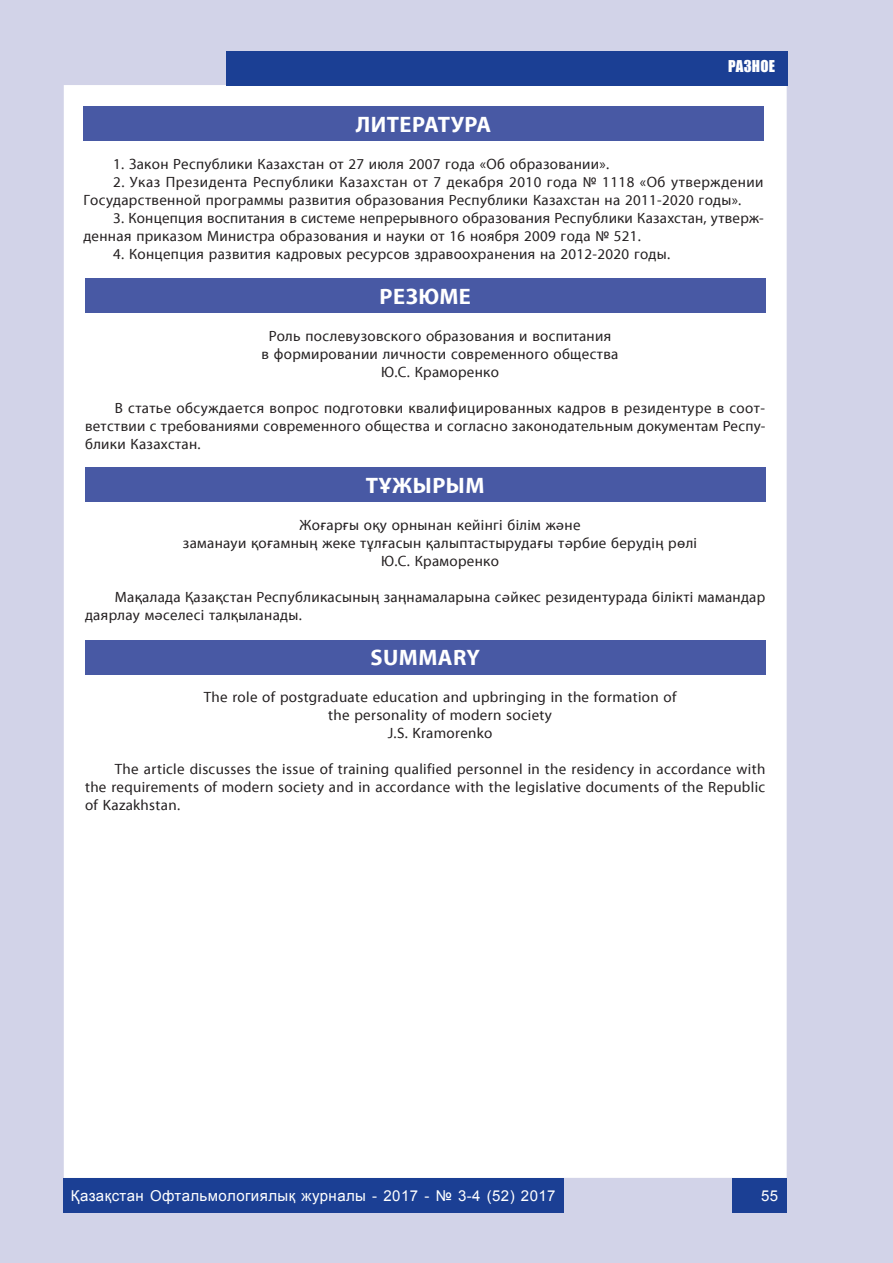
<style>
.page{position:relative;width:893px;height:1263px;background:#fff}
.page>*{position:absolute;margin:0;border:0;box-sizing:border-box;transform-origin:0 0}
.t1{font:22.5px "SM Myriad Pro Bold";letter-spacing:.02em;color:#fff}
.t2{font:15px/18px "SM Myriad Pro Regular";letter-spacing:.02em;color:#231f20}
.t3{font:15px "Arial";letter-spacing:.03em;color:#fff}
.t4{font:15px "Impact";letter-spacing:.02em;color:#fff}
</style>
<div class="page">
<div style="left:1px;top:1px;width:891px;height:83px;background:#d2d3e8"></div>
<div style="left:0;top:0;width:893px;height:85px;border:2px solid #d2d3e8"></div>
<div style="left:1px;top:1179px;width:891px;height:83px;background:#d2d3e8"></div>
<div style="left:0;top:1178px;width:893px;height:85px;border:2px solid #d2d3e8"></div>
<div style="left:1px;top:1px;width:62px;height:1261px;background:#d2d3e8"></div>
<div style="left:0;top:0;width:64px;height:1263px;border:2px solid #d2d3e8"></div>
<div style="left:787px;top:1px;width:105px;height:1261px;background:#d2d3e8"></div>
<div style="left:787px;top:0;width:106px;height:1263px;border:2px solid #d2d3e8"></div>
<div style="left:63px;top:1179px;width:500px;height:34px;background:#1b3f94"></div>
<div style="left:732px;top:1179px;width:55px;height:34px;background:#1b3f94"></div>
<svg style="left:0;top:0;width:1px;height:1263px"></svg>
<div style="left:226px;top:51px;width:561px;height:34px;background:#1b3f94"></div>
<div style="left:83px;top:106px;width:681px;height:34px;background:#4859a4"></div>
<div style="left:85px;top:279px;width:680px;height:34px;background:#4859a4"></div>
<div style="left:85px;top:640px;width:680px;height:34px;background:#4859a4"></div>
<div style="left:85px;top:468px;width:680px;height:34px;background:#4859a4"></div>
<p class="t4" style="left:728px;top:54px;width:49px">РАЗНОЕ</p>
<h1 class="t1" style="left:356px;top:111px;width:137px">ЛИТЕРАТУРА</h1>
<p class="t2" style="left:113px;top:154px;width:498px">1. Закон Республики Казахстан от 27 июля 2007 года «Об образовании».</p>
<p class="t2" style="left:83px;top:172px;width:682px;text-indent:30px">2. Указ Президента Республики Казахстан от 7 декабря 2010 года № 1118 «Об утверждении<br>Государственной программы развития образования Республики Казахстан на 2011-2020 годы».</p>
<p class="t2" style="left:83px;top:208px;width:682px;text-indent:30px">3. Концепция воспитания в системе непрерывного образования Республики Казахстан, утверж&shy;денная приказом Министра образования и науки от 16 ноября 2009 года № 521.</p>
<p class="t2" style="left:113px;top:244px;width:559px">4. Концепция развития кадровых ресурсов здравоохранения на 2012-2020 годы.</p>
<h1 class="t1" style="left:379px;top:283px;width:93px">РЕЗЮМЕ</h1>
<p class="t2" style="left:262px;top:327px;width:358px;text-align:center">Роль послевузовского образования и воспитания<br>в формировании личности современного общества<br>Ю.С. Краморенко</p>
<p class="t2" style="left:85px;top:399px;width:682px;text-align:justify;text-indent:30px">В статье обсуждается вопрос подготовки квалифицированных кадров в резидентуре в соот&shy;ветствии с требованиями современного общества и согласно законодательным документам Респу&shy;блики Казахстан.</p>
<h1 class="t1" style="left:366px;top:472px;width:120px">ТҰЖЫРЫМ</h1>
<p class="t2" style="left:183px;top:516px;width:516px;text-align:center">Жоғарғы оқу орнынан кейінгі білім және<br>заманауи қоғамның жеке тұлғасын қалыптастырудағы тәрбие берудің рөлі<br>Ю.С. Краморенко</p>
<p class="t2" style="left:85px;top:588px;width:682px;text-indent:30px">Мақалада Қазақстан Республикасының заңнамаларына сәйкес резидентурада білікті мамандар даярлау мәселесі талқыланады.</p>
<h1 class="t1" style="left:370px;top:644px;width:111px">SUMMARY</h1>
<p class="t2" style="left:204px;top:688px;width:474px;text-align:center">The role of postgraduate education and upbringing in the formation of the personality of modern society<br>J.S. Kramorenko</p>
<p class="t2" style="left:85px;top:760px;width:682px;text-align:justify;text-indent:30px">The article discusses the issue of training qualified personnel in the residency in accordance with the requirements of modern society and in accordance with the legislative documents of the Republic of Kazakhstan.</p>
<p class="t3" style="left:71px;top:1186px;width:486px">Қазақстан Офтальмологиялық журналы - 2017 - № 3-4 (52) 2017</p>
<p class="t3" style="left:761px;top:1186px;width:19px">55</p>
</div>
